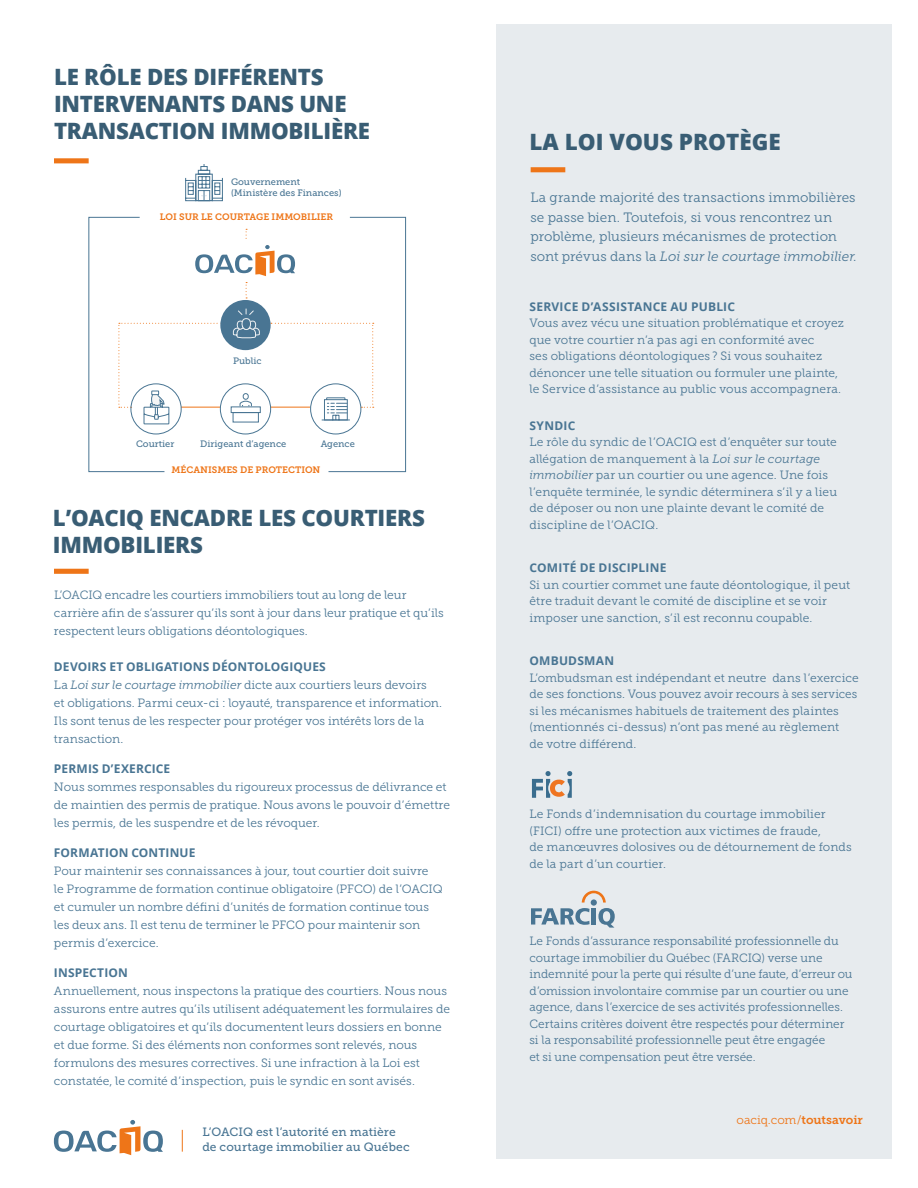
<style>
.page{position:relative;width:918px;height:1188px;background:#fff}
.page>*{position:absolute;margin:0;border:0;box-sizing:border-box;transform-origin:0 0}
.t1{font:800 22.5px/27px "Open Sans";letter-spacing:-.01em;color:#395d74}
.t2{font:13.5px/19.5px "Museo Slab 300";color:#497593}
.t3{font:12px/16.5px "Museo Slab 300";color:#497593}
.t4{font:700 12px "Open Sans";letter-spacing:.015em;color:#497593}
.t5{font:12px/15px "Museo Slab 500";letter-spacing:.005em;color:#497593}
.t6{font:12px "Museo Slab 300";letter-spacing:-.005em;color:#ee7518}
.t7{font:9.3px/11.1px "Museo Slab 500";color:#497593}
.t8{font:9.3px "Museo Slab 700";color:#ee7518}
.t9{font:9.15px "Museo Slab 500";color:#497593}
.s1{font-style:italic}
.s2{font-family:"Museo Slab 700"}
</style>
<div class="page">
<div style="left:497px;top:24px;width:395px;height:1135px;background:#e7ebee"></div>
<div style="left:54px;top:569px;width:35px;height:5px;background:#ee7518"></div>
<div style="left:54px;top:158px;width:35px;height:5px;background:#ee7518"></div>
<div style="left:531px;top:167px;width:34px;height:5px;background:#ee7518"></div>
<svg style="left:182px;top:1130px;width:1px;height:22px"></svg>
<svg style="left:54px;top:1120px;width:109px;height:35px"></svg>
<svg style="left:532px;top:771px;width:40px;height:27px"></svg>
<svg style="left:531px;top:891px;width:84px;height:37px"></svg>
<div style="left:591px;top:899px;width:6px;height:7px;background:#497593;border-radius:50%"></div>
<svg style="left:88px;top:216px;width:319px;height:257px"></svg>
<svg style="left:185px;top:164px;width:38px;height:37px"></svg>
<div style="left:220px;top:300px;width:51px;height:50px;background:#497593;border-radius:50%"></div>
<svg style="left:118px;top:309px;width:256px;height:126px"></svg>
<div style="left:195px;top:241px;width:102px;height:37px;background:#fff"></div>
<svg style="left:195px;top:229px;width:102px;height:47px"></svg>
<h1 class="t1" style="left:54px;top:62px;width:318px">LE RÔLE DES DIFFÉRENTS<br>INTERVENANTS DANS UNE<br>TRANSACTION IMMOBILIÈRE</h1>
<p class="t7" style="left:231px;top:176px;width:112px">Gouvernement (Ministère des Finances)</p>
<p class="t8" style="left:160px;top:212px;width:175px">LOI SUR LE COURTAGE IMMOBILIER</p>
<p class="t9" style="left:233px;top:356px;width:30px">Public</p>
<p class="t7" style="left:136px;top:438px;width:40px">Courtier</p>
<p class="t7" style="left:200px;top:438px;width:88px">Dirigeant d’agence</p>
<p class="t7" style="left:321px;top:438px;width:36px">Agence</p>
<p class="t8" style="left:172px;top:465px;width:150px">MÉCANISMES DE PROTECTION</p>
<h1 class="t1" style="left:53px;top:503px;width:373px">L’OACIQ ENCADRE LES COURTIERS<br>IMMOBILIERS</h1>
<p class="t3" style="left:54px;top:586px;width:391px;line-height:18px">L’OACIQ encadre les courtiers immobiliers tout au long de leur carrière afin de s’assurer qu’ils sont à jour dans leur pratique et qu’ils respectent leurs obligations déontologiques.</p>
<p class="t4" style="left:54px;top:659px;width:273px">DEVOIRS ET OBLIGATIONS DÉONTOLOGIQUES</p>
<p class="t3" style="left:54px;top:676px;width:390px;line-height:18px">La <span class="s1">Loi sur le courtage immobilier</span> dicte aux courtiers leurs devoirs<br>et obligations. Parmi ceux-ci : loyauté, transparence et information.<br>Ils sont tenus de les respecter pour protéger vos intérêts lors de la transaction.</p>
<p class="t4" style="left:54px;top:761px;width:118px">PERMIS D’EXERCICE</p>
<p class="t3" style="left:54px;top:778px;width:397px;line-height:18px">Nous sommes responsables du rigoureux processus de délivrance et de maintien des permis de pratique. Nous avons le pouvoir d’émettre les permis, de les suspendre et de les révoquer.</p>
<p class="t4" style="left:54px;top:845px;width:143px">FORMATION CONTINUE</p>
<p class="t3" style="left:54px;top:862px;width:390px;line-height:18px">Pour maintenir ses connaissances à jour, tout courtier doit suivre<br>le Programme de formation continue obligatoire (PFCO) de l’OACIQ et cumuler un nombre défini d’unités de formation continue tous les deux ans. Il est tenu de terminer le PFCO pour maintenir son permis d’exercice.</p>
<p class="t4" style="left:54px;top:965px;width:75px">INSPECTION</p>
<p class="t3" style="left:54px;top:982px;width:397px;line-height:18px">Annuellement, nous inspectons la pratique des courtiers. Nous nous assurons entre autres qu’ils utilisent adéquatement les formulaires de courtage obligatoires et qu’ils documentent leurs dossiers en bonne et due forme. Si des éléments non conformes sont relevés, nous formulons des mesures correctives. Si une infraction à la Loi est constatée, le comité d’inspection, puis le syndic en sont avisés.</p>
<p class="t5" style="left:202px;top:1125px;width:209px">L’OACIQ est l’autorité en matière de courtage immobilier au Québec</p>
<h1 class="t1" style="left:529px;top:127px;width:253px">LA LOI VOUS PROTÈGE</h1>
<p class="t2" style="left:530px;top:188px;width:328px">La grande majorité des transactions immobilières se passe bien. Toutefois, si vous rencontrez un problème, plusieurs mécanismes de protection sont prévus dans la <span class="s1">Loi sur le courtage immobilier</span>.</p>
<p class="t4" style="left:529px;top:298px;width:207px">SERVICE D’ASSISTANCE AU PUBLIC</p>
<p class="t3" style="left:529px;top:315px;width:316px">Vous avez vécu une situation problématique et croyez que votre courtier n’a pas agi en conformité avec<br>ses obligations déontologiques ? Si vous souhaitez dénoncer une telle situation ou formuler une plainte, le Service d’assistance au public vous accompagnera.</p>
<p class="t4" style="left:529px;top:417px;width:47px">SYNDIC</p>
<p class="t3" style="left:529px;top:434px;width:309px">Le rôle du syndic de l’OACIQ est d’enquêter sur toute allégation de manquement à la <span class="s1">Loi sur le courtage immobilier</span> par un courtier ou une agence. Une fois l’enquête terminée, le syndic déterminera s’il y a lieu de déposer ou non une plainte devant le comité de discipline de l’OACIQ.</p>
<p class="t4" style="left:529px;top:560px;width:139px">COMITÉ DE DISCIPLINE</p>
<p class="t3" style="left:529px;top:577px;width:322px">Si un courtier commet une faute déontologique, il peut être traduit devant le comité de discipline et se voir imposer une sanction, s’il est reconnu coupable.</p>
<p class="t4" style="left:529px;top:653px;width:86px">OMBUDSMAN</p>
<p class="t3" style="left:529px;top:670px;width:331px">L’ombudsman est indépendant et neutre dans l’exercice de ses fonctions. Vous pouvez avoir recours à ses services si les mécanismes habituels de traitement des plaintes (mentionnés ci-dessus) n’ont pas mené au règlement<br>de votre différend.</p>
<p class="t3" style="left:529px;top:806px;width:324px">Le Fonds d’indemnisation du courtage immobilier (FICI) offre une protection aux victimes de fraude,<br>de manœuvres dolosives ou de détournement de fonds de la part d’un courtier.</p>
<p class="t3" style="left:529px;top:933px;width:325px">Le Fonds d’assurance responsabilité professionnelle du courtage immobilier du Québec (FARCIQ) verse une indemnité pour la perte qui résulte d’une faute, d’erreur ou d’omission involontaire commise par un courtier ou une agence, dans l’exercice de ses activités professionnelles.<br>Certains critères doivent être respectés pour déterminer si la responsabilité professionnelle peut être engagée<br>et si une compensation peut être versée.</p>
<p class="t6" style="left:736px;top:1113px;width:128px">oaciq.com/<span class="s2">toutsavoir</span></p>
</div>
